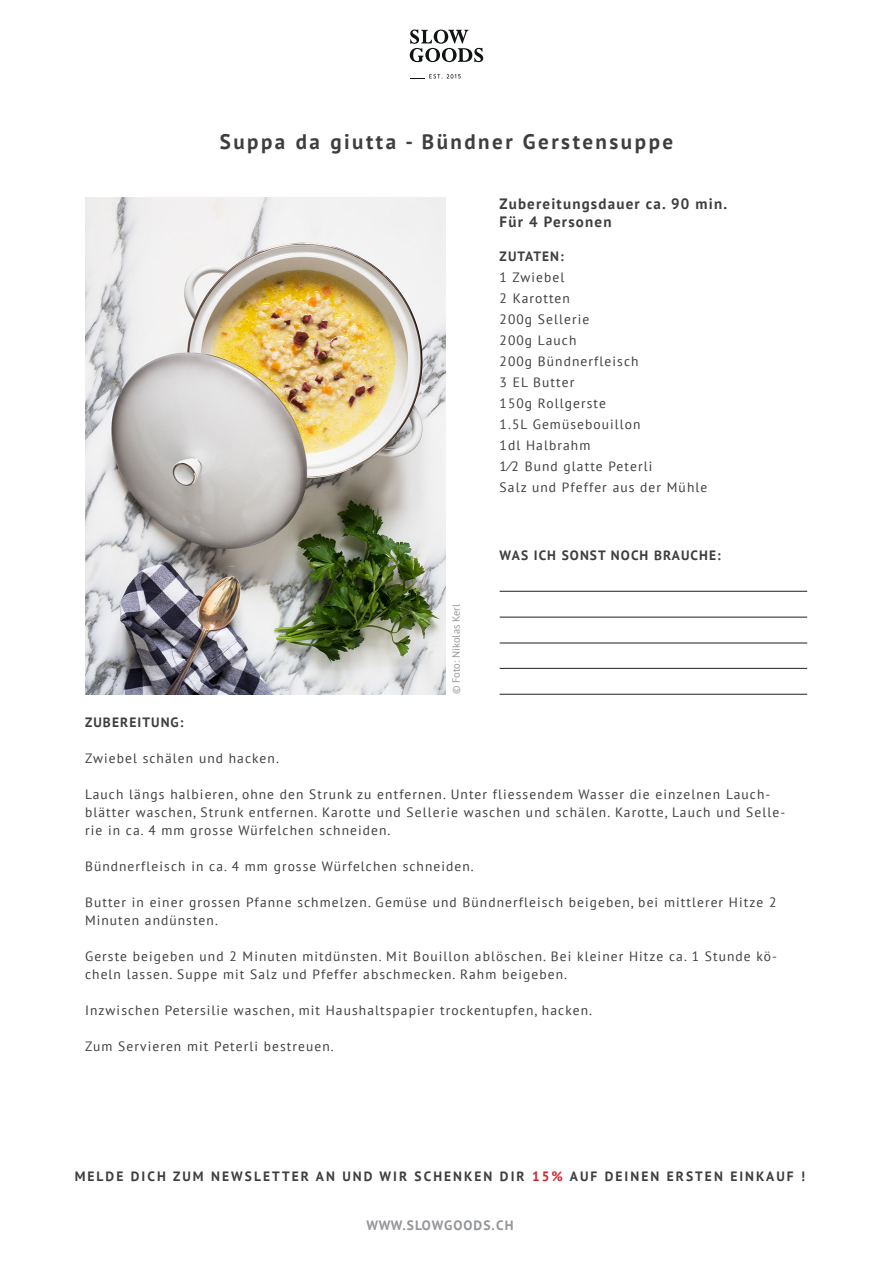
<style>
.page{position:relative;width:893px;height:1263px;background:#fff}
.page>*{position:absolute;margin:0;border:0;box-sizing:border-box;transform-origin:0 0}
.t1{font:700 21px "PT Sans";letter-spacing:.12em;color:#3e3e3f}
.t2{font:700 15px "PT Sans";letter-spacing:.08em;color:#3e3e3f}
.t3{font:13.5px/18px "PT Sans";letter-spacing:.08em;color:#3e3e3f}
.t4{font:700 13.5px "PT Sans";letter-spacing:.15em;color:#3e3e3f}
.t5{font:700 13.5px "PT Sans";letter-spacing:.08em;color:#3e3e3f}
.t6{font:700 13.5px "PT Sans";letter-spacing:.08em;color:#939598}
.t7{font:10.5px "PT Sans";color:#939598}
.s1{color:#d1232a}
</style>
<div class="page">
<svg style="left:410px;top:74px;width:51px;height:5px"></svg>
<svg style="left:410px;top:30px;width:73px;height:32px"></svg>
<img style="left:85px;top:198px;width:360px;height:496px">
<hr style="left:500px;top:591px;width:307px;height:1px;background:#231f20">
<hr style="left:500px;top:617px;width:307px;height:1px;background:#231f20">
<hr style="left:500px;top:643px;width:307px;height:1px;background:#231f20">
<hr style="left:500px;top:668px;width:307px;height:1px;background:#231f20">
<hr style="left:500px;top:694px;width:307px;height:1px;background:#231f20">
<p class="t1" style="left:220px;top:127px;width:455px">Suppa da giutta - Bündner Gerstensuppe</p>
<p class="t2" style="left:500px;top:194px;width:229px">Zubereitungsdauer ca. 90 min.</p>
<p class="t2" style="left:500px;top:212px;width:113px">Für 4 Personen</p>
<p class="t5" style="left:500px;top:248px;width:66px">ZUTATEN:</p>
<p class="t3" style="left:500px;top:268px;width:66px">1 Zwiebel</p>
<p class="t3" style="left:500px;top:289px;width:72px">2 Karotten</p>
<p class="t3" style="left:500px;top:310px;width:91px">200g Sellerie</p>
<p class="t3" style="left:500px;top:331px;width:78px">200g Lauch</p>
<p class="t3" style="left:500px;top:352px;width:140px">200g Bündnerfleisch</p>
<p class="t3" style="left:500px;top:373px;width:76px">3 EL Butter</p>
<p class="t3" style="left:500px;top:394px;width:108px">150g Rollgerste</p>
<p class="t3" style="left:500px;top:415px;width:142px">1.5L Gemüsebouillon</p>
<p class="t3" style="left:500px;top:436px;width:92px">1dl Halbrahm</p>
<p class="t3" style="left:500px;top:457px;width:154px">1⁄2 Bund glatte Peterli</p>
<p class="t3" style="left:500px;top:478px;width:209px">Salz und Pfeffer aus der Mühle</p>
<p class="t7" style="left:449px;top:694px;width:92px;rotate:-90deg">© Foto: Nikolas Kerl</p>
<p class="t5" style="left:500px;top:546px;width:223px">WAS ICH SONST NOCH BRAUCHE:</p>
<p class="t5" style="left:85px;top:713px;width:100px">ZUBEREITUNG:</p>
<p class="t3" style="left:85px;top:749px;width:195px">Zwiebel schälen und hacken.</p>
<p class="t3" style="left:85px;top:785px;width:702px">Lauch längs halbieren, ohne den Strunk zu entfernen. Unter fliessendem Wasser die einzelnen Lauch&shy;blätter waschen, Strunk entfernen. Karotte und Sellerie waschen und schälen. Karotte, Lauch und Selle&shy;rie in ca. 4 mm grosse Würfelchen schneiden.</p>
<p class="t3" style="left:85px;top:857px;width:390px">Bündnerfleisch in ca. 4 mm grosse Würfelchen schneiden.</p>
<p class="t3" style="left:85px;top:893px;width:693px">Butter in einer grossen Pfanne schmelzen. Gemüse und Bündnerfleisch beigeben, bei mittlerer Hitze 2<br>Minuten andünsten.</p>
<p class="t3" style="left:85px;top:947px;width:693px">Gerste beigeben und 2 Minuten mitdünsten. Mit Bouillon ablöschen. Bei kleiner Hitze ca. 1 Stunde kö&shy;cheln lassen. Suppe mit Salz und Pfeffer abschmecken. Rahm beigeben.</p>
<p class="t3" style="left:85px;top:1001px;width:508px">Inzwischen Petersilie waschen, mit Haushaltspapier trockentupfen, hacken.</p>
<p class="t3" style="left:85px;top:1037px;width:250px">Zum Servieren mit Peterli bestreuen.</p>
<p class="t4" style="left:75px;top:1167px;width:732px">MELDE DICH ZUM NEWSLETTER AN UND WIR SCHENKEN DIR <span class="s1">15%</span> AUF DEINEN ERSTEN EINKAUF !</p>
<p class="t6" style="left:366px;top:1216px;width:149px">WWW.SLOWGOODS.CH</p>
</div>
